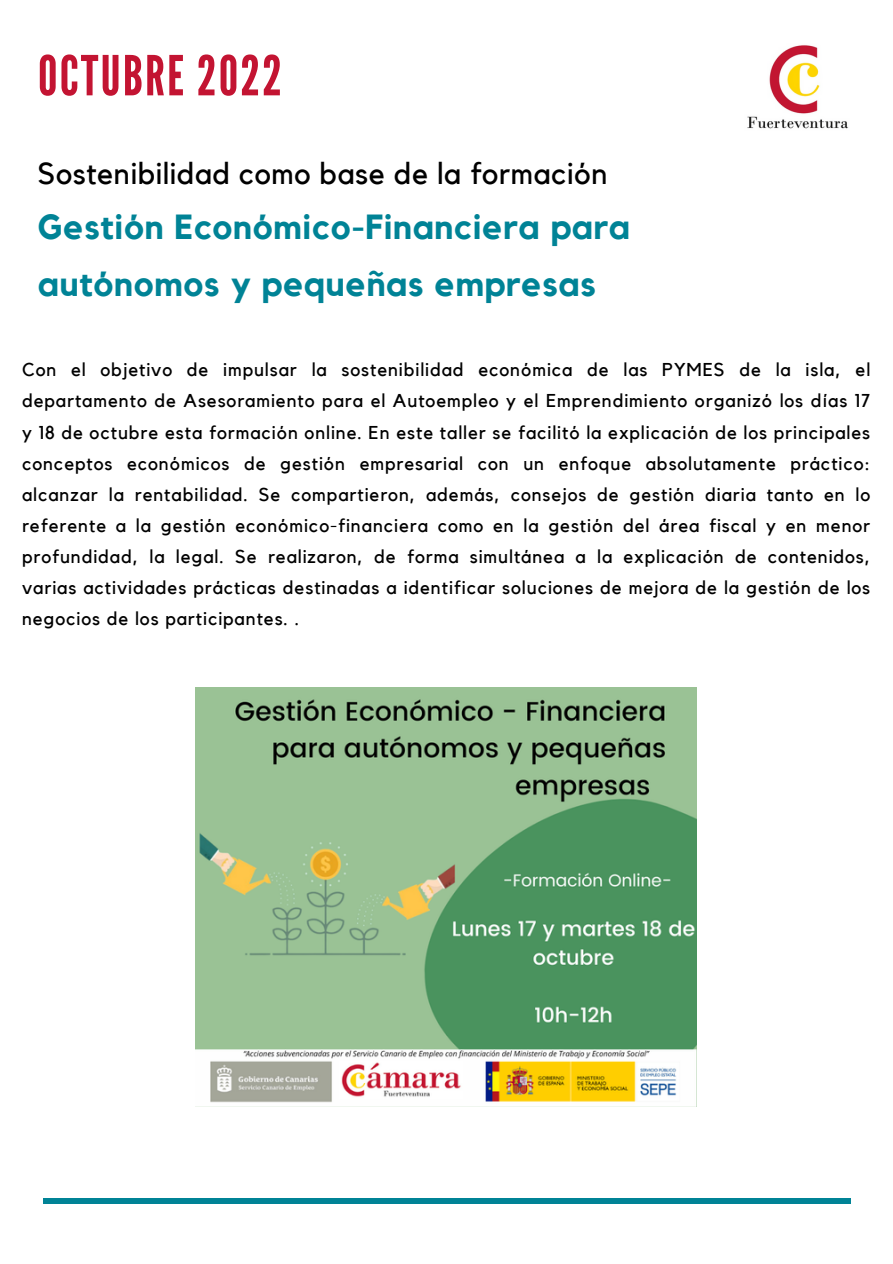
<style>
.page{position:relative;width:893px;height:1264px;background:#fff}
.page>*{position:absolute;margin:0;border:0;box-sizing:border-box;transform-origin:0 0}
.t1{font:55.05px "League Gothic";letter-spacing:.04em;color:#c31432}
.t2{font:700 34.8px/56.2px "Kollektif";letter-spacing:.02em;color:#008396}
.t3{font:30.3px "Kollektif";letter-spacing:.02em;color:#000}
.t4{font:18.6px/31px "Kollektif";letter-spacing:.05em;color:#000;text-align:justify}
</style>
<div class="page">
<div style="left:43px;top:1198px;width:807px;height:5px;background:#008396"></div>
<img style="left:196px;top:687px;width:500px;height:416px">
<img style="left:747px;top:45px;width:102px;height:84px">
<h1 class="t1" style="left:38px;top:44px;width:245px">OCTUBRE 2022</h1>
<h3 class="t3" style="left:38px;top:160px;width:571px">Sostenibilidad como base de la formación</h3>
<h2 class="t2" style="left:38px;top:200px;width:593px">Gestión Económico-Financiera para autónomos y pequeñas empresas</h2>
<p class="t4" style="left:22px;top:355px;width:849px">Con el objetivo de impulsar la sostenibilidad económica de las PYMES de la isla, el departamento de Asesoramiento para el Autoempleo y el Emprendimiento organizó los días 17 y 18 de octubre esta formación online. En este taller se facilitó la explicación de los principales conceptos económicos de gestión empresarial con un enfoque absolutamente práctico: alcanzar la rentabilidad. Se compartieron, además, consejos de gestión diaria tanto en lo referente a la gestión económico-financiera como en la gestión del área fiscal y en menor profundidad, la legal. Se realizaron, de forma simultánea a la explicación de contenidos, varias actividades prácticas destinadas a identificar soluciones de mejora de la gestión de los negocios de los participantes. .</p>
</div>
